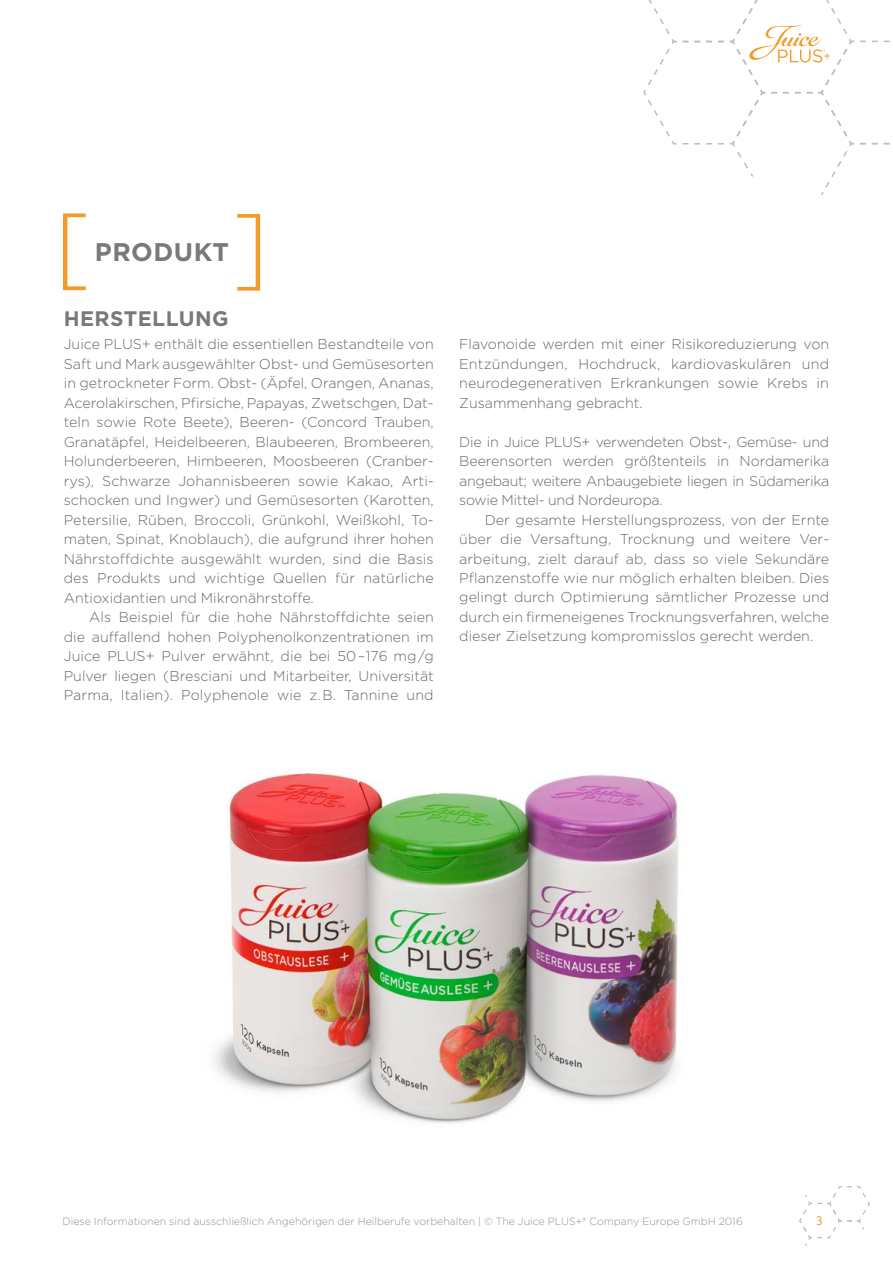
<style>
.page{position:relative;width:893px;height:1263px;background:#fff}
.page>*{position:absolute;margin:0;border:0;box-sizing:border-box;transform-origin:0 0}
.t1{font:700 25.5px "Gotham";letter-spacing:.02em;color:#7a7878}
.t2{font:700 21px "Gotham";letter-spacing:.02em;color:#7a7878}
.t3{font:300 14.25px/19.5px "Gotham";color:#696868;text-align:justify}
.t4{font:13.5px "Officina Sans";color:#f39b29}
.t5{font:300 10.5px "Gotham";color:#949290}
</style>
<div class="page">
<svg style="left:643px;top:0;width:247px;height:195px"></svg>
<svg style="left:799px;top:1186px;width:71px;height:60px"></svg>
<img style="left:215px;top:773px;width:464px;height:350px">
<svg style="left:63px;top:213px;width:23px;height:77px"></svg>
<svg style="left:237px;top:214px;width:23px;height:77px"></svg>
<h1 class="t1" style="left:95px;top:235px;width:136px">PRODUKT</h1>
<h2 class="t2" style="left:64px;top:305px;width:166px">HERSTELLUNG</h2>
<p class="t3" style="left:64px;top:334px;width:372px;text-align:left">Juice PLUS+ enthält die essentiellen Bestandteile von Saft und Mark ausgewählter Obst- und Gemüsesorten in getrockneter Form. Obst- (Äpfel, Orangen, Ananas, Acerolakirschen, Pfirsiche, Papayas, Zwetschgen, Dat&shy;teln sowie Rote Beete), Beeren- (Concord Trauben, Granatäpfel, Heidelbeeren, Blaubeeren, Brombeeren, Holunderbeeren, Himbeeren, Moosbeeren (Cranber&shy;rys), Schwarze Johannisbeeren sowie Kakao, Arti&shy;schocken und Ingwer) und Gemüsesorten (Karotten, Petersilie, Rüben, Broccoli, Grünkohl, Weißkohl, To&shy;maten, Spinat, Knoblauch), die aufgrund ihrer hohen Nährstoffdichte ausgewählt wurden, sind die Basis des Produkts und wichtige Quellen für natürliche Antioxidantien und Mikronährstoffe.</p>
<p class="t3" style="left:64px;top:607px;width:372px;text-indent:26px">Als Beispiel für die hohe Nährstoffdichte seien die auffallend hohen Polyphenolkonzentrationen im Juice PLUS+ Pulver erwähnt, die bei 50–176 mg/g Pulver liegen (Bresciani und Mitarbeiter, Universität Parma, Italien). Polyphenole wie z.B. Tannine und</p>
<p class="t3" style="left:459px;top:334px;width:371px">Flavonoide werden mit einer Risikoreduzierung von Entzündungen, Hochdruck, kardiovaskulären und neurodegenerativen Erkrankungen sowie Krebs in Zusammenhang gebracht.</p>
<p class="t3" style="left:459px;top:431px;width:371px">Die in Juice PLUS+ verwendeten Obst-, Gemüse- und Beerensorten werden größtenteils in Nordamerika angebaut; weitere Anbaugebiete liegen in Südamerika sowie Mittel- und Nordeuropa.</p>
<p class="t3" style="left:459px;top:509px;width:371px;text-align:left;text-indent:26px">Der gesamte Herstellungsprozess, von der Ernte über die Versaftung, Trocknung und weitere Ver&shy;arbeitung, zielt darauf ab, dass so viele Sekundäre Pflanzenstoffe wie nur möglich erhalten bleiben. Dies gelingt durch Optimierung sämtlicher Prozesse und durch ein firmeneigenes Trocknungsverfahren, welche dieser Zielsetzung kompromisslos gerecht werden.</p>
<p class="t5" style="left:63px;top:1215px;width:682px">Diese Informationen sind ausschließlich Angehörigen der Heilberufe vorbehalten | © The Juice PLUS+® Company Europe GmbH 2016</p>
<p class="t4" style="left:816px;top:1212px;width:8px">3</p>
</div>
